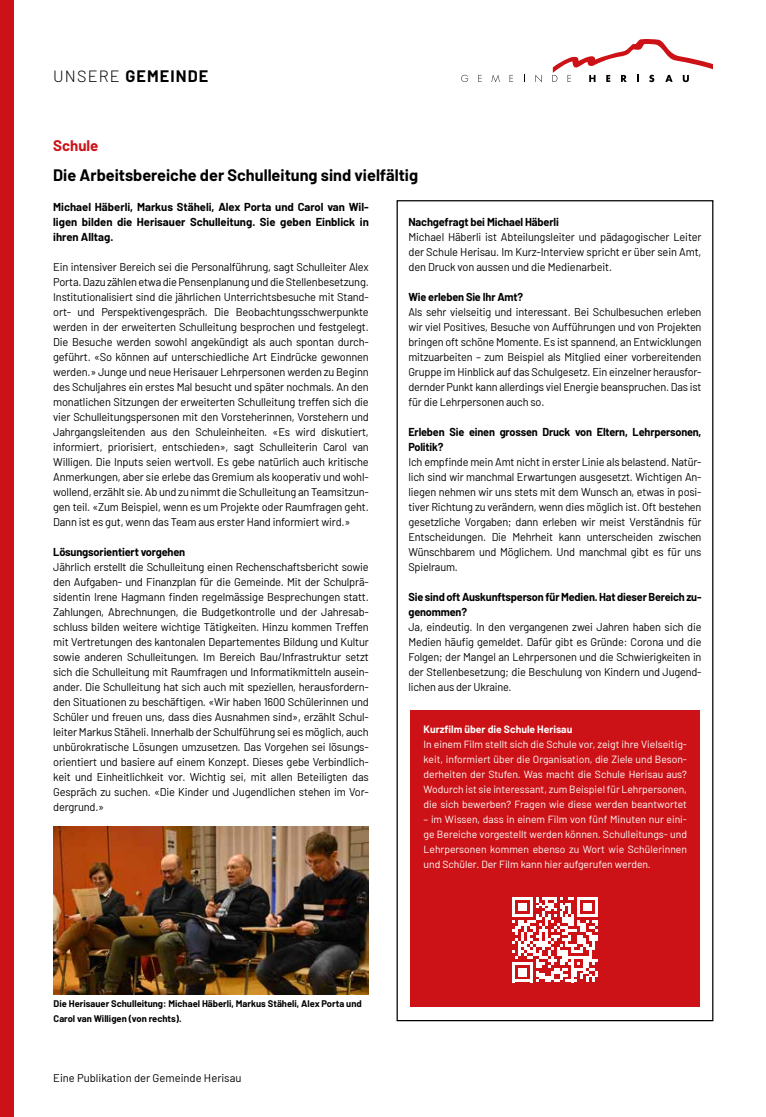
<style>
.page{position:relative;width:766px;height:1117px;background:#fff}
.page>*{position:absolute;margin:0;border:0;box-sizing:border-box;transform-origin:0 0}
.t1{font:700 16.25px "Barlow";color:#000}
.t2{font:700 16.25px "Barlow";letter-spacing:.07em;color:#000}
.t3{font:700 15px "Barlow";color:#cc1216}
.t4{font:11.25px/15px "Barlow";letter-spacing:-.015em;color:#000;text-align:justify}
.t5{font:700 11.25px/15px "Barlow";letter-spacing:-.015em;color:#000}
.t6{font:10.38px/15px "Barlow";color:#fff;text-align:justify}
.t7{font:700 10.38px "Barlow";color:#fff}
.t8{font:700 9.38px/15px "Barlow";color:#000}
.s1{font-weight:300}
</style>
<div class="page">
<div style="left:0;top:0;width:14px;height:1116px;background:#cc1216"></div>
<svg style="left:461px;top:75px;width:7px;height:7px"></svg>
<svg style="left:478px;top:75px;width:3px;height:7px"></svg>
<svg style="left:491px;top:75px;width:8px;height:7px"></svg>
<svg style="left:509px;top:75px;width:4px;height:7px"></svg>
<svg style="left:535px;top:75px;width:6px;height:7px"></svg>
<svg style="left:552px;top:39px;width:160px;height:43px"></svg>
<div style="left:410px;top:709px;width:289px;height:297px;background:#cc1216"></div>
<img style="left:53px;top:826px;width:316px;height:167px">
<svg style="left:512px;top:897px;width:86px;height:85px"></svg>
<h1 class="t2" style="left:53px;top:64px;width:157px"><span class="s1">UNSERE</span> GEMEINDE</h1>
<h2 class="t3" style="left:53px;top:134px;width:47px">Schule</h2>
<h1 class="t1" style="left:53px;top:163px;width:366px">Die Arbeitsbereiche der Schulleitung sind vielfältig</h1>
<p class="t5" style="left:53px;top:198px;width:317px;text-align:justify">Michael Häberli, Markus Stäheli, Alex Porta und Carol van Wil&shy;ligen bilden die Herisauer Schulleitung. Sie geben Einblick in ihren Alltag.</p>
<p class="t4" style="left:53px;top:258px;width:317px">Ein intensiver Bereich sei die Personalführung, sagt Schulleiter Alex Porta. Dazu zählen etwa die Pensenplanung und die Stellenbesetzung.<br>Institutionalisiert sind die jährlichen Unterrichtsbesuche mit Stand&shy;ort- und Perspektivengespräch. Die Beobachtungsschwerpunkte werden in der erweiterten Schulleitung besprochen und festgelegt.<br>Die Besuche werden sowohl angekündigt als auch spontan durch&shy;geführt. «So können auf unterschiedliche Art Eindrücke gewonnen werden.» Junge und neue Herisauer Lehrpersonen werden zu Beginn des Schuljahres ein erstes Mal besucht und später nochmals. An den monatlichen Sitzungen der erweiterten Schulleitung treffen sich die vier Schulleitungspersonen mit den Vorsteherinnen, Vorstehern und Jahrgangsleitenden aus den Schuleinheiten. «Es wird diskutiert, informiert, priorisiert, entschieden», sagt Schulleiterin Carol van Willigen. Die Inputs seien wertvoll. Es gebe natürlich auch kritische Anmerkungen, aber sie erlebe das Gremium als kooperativ und wohl&shy;wollend, erzählt sie. Ab und zu nimmt die Schulleitung an Teamsitzun&shy;gen teil. «Zum Beispiel, wenn es um Projekte oder Raumfragen geht.<br>Dann ist es gut, wenn das Team aus erster Hand informiert wird.»</p>
<p class="t5" style="left:53px;top:543px;width:134px">Lösungsorientiert vorgehen</p>
<p class="t4" style="left:53px;top:558px;width:317px">Jährlich erstellt die Schulleitung einen Rechenschaftsbericht sowie den Aufgaben- und Finanzplan für die Gemeinde. Mit der Schulprä&shy;sidentin Irene Hagmann finden regelmässige Besprechungen statt.<br>Zahlungen, Abrechnungen, die Budgetkontrolle und der Jahresab&shy;schluss bilden weitere wichtige Tätigkeiten. Hinzu kommen Treffen mit Vertretungen des kantonalen Departementes Bildung und Kultur sowie anderen Schulleitungen. Im Bereich Bau/Infrastruktur setzt sich die Schulleitung mit Raumfragen und Informatikmitteln ausein&shy;ander. Die Schulleitung hat sich auch mit speziellen, herausfordern&shy;den Situationen zu beschäftigen. «Wir haben 1600 Schülerinnen und Schüler und freuen uns, dass dies Ausnahmen sind», erzählt Schul&shy;leiter Markus Stäheli. Innerhalb der Schulführung sei es möglich, auch unbürokratische Lösungen umzusetzen. Das Vorgehen sei lösungs&shy;orientiert und basiere auf einem Konzept. Dieses gebe Verbindlich&shy;keit und Einheitlichkeit vor. Wichtig sei, mit allen Beteiligten das Gespräch zu suchen. «Die Kinder und Jugendlichen stehen im Vor&shy;dergrund.»</p>
<p class="t5" style="left:408px;top:213px;width:152px">Nachgefragt bei Michael Häberli</p>
<p class="t4" style="left:408px;top:228px;width:294px">Michael Häberli ist Abteilungsleiter und pädagogischer Leiter der Schule Herisau. Im Kurz-Interview spricht er über sein Amt, den Druck von aussen und die Medienarbeit.</p>
<p class="t5" style="left:408px;top:288px;width:116px">Wie erleben Sie Ihr Amt?</p>
<p class="t4" style="left:408px;top:303px;width:294px">Als sehr vielseitig und interessant. Bei Schulbesuchen erleben wir viel Positives, Besuche von Aufführungen und von Projekten bringen oft schöne Momente. Es ist spannend, an Entwicklungen mitzuarbeiten – zum Beispiel als Mitglied einer vorbereitenden Gruppe im Hinblick auf das Schulgesetz. Ein einzelner herausfor&shy;dernder Punkt kann allerdings viel Energie beanspruchen. Das ist für die Lehrpersonen auch so.</p>
<p class="t5" style="left:408px;top:423px;width:294px">Erleben Sie einen grossen Druck von Eltern, Lehrpersonen,<br>Politik?</p>
<p class="t4" style="left:408px;top:453px;width:294px">Ich empfinde mein Amt nicht in erster Linie als belastend. Natür&shy;lich sind wir manchmal Erwartungen ausgesetzt. Wichtigen An&shy;liegen nehmen wir uns stets mit dem Wunsch an, etwas in posi&shy;tiver Richtung zu verändern, wenn dies möglich ist. Oft bestehen gesetzliche Vorgaben; dann erleben wir meist Verständnis für Entscheidungen. Die Mehrheit kann unterscheiden zwischen Wünschbarem und Möglichem. Und manchmal gibt es für uns Spielraum.</p>
<p class="t5" style="left:408px;top:588px;width:294px">Sie sind oft Auskunftsperson für Medien. Hat dieser Bereich zu&shy;genommen?</p>
<p class="t4" style="left:408px;top:618px;width:294px">Ja, eindeutig. In den vergangenen zwei Jahren haben sich die Medien häufig gemeldet. Dafür gibt es Gründe: Corona und die Folgen; der Mangel an Lehrpersonen und die Schwierigkeiten in der Stellenbesetzung; die Beschulung von Kindern und Jugend&shy;lichen aus der Ukraine.</p>
<p class="t7" style="left:423px;top:721px;width:150px">Kurzfilm über die Schule Herisau</p>
<p class="t6" style="left:423px;top:735px;width:265px">In einem Film stellt sich die Schule vor, zeigt ihre Vielseitig&shy;keit, informiert über die Organisation, die Ziele und Beson&shy;derheiten der Stufen. Was macht die Schule Herisau aus?<br>Wodurch ist sie interessant, zum Beispiel für Lehrpersonen, die sich bewerben? Fragen wie diese werden beantwortet</p>
<p class="t6" style="left:423px;top:810px;width:265px">– im Wissen, dass in einem Film von fünf Minuten nur eini&shy;ge Bereiche vorgestellt werden können. Schulleitungs- und Lehrpersonen kommen ebenso zu Wort wie Schülerinnen und Schüler. Der Film kann hier aufgerufen werden.</p>
<p class="t8" style="left:54px;top:994px;width:309px">Die Herisauer Schulleitung: Michael Häberli, Markus Stäheli, Alex Porta und<br>Carol van Willigen (von rechts).</p>
<p class="t4" style="left:53px;top:1068px;width:190px">Eine Publikation der Gemeinde Herisau</p>
</div>
